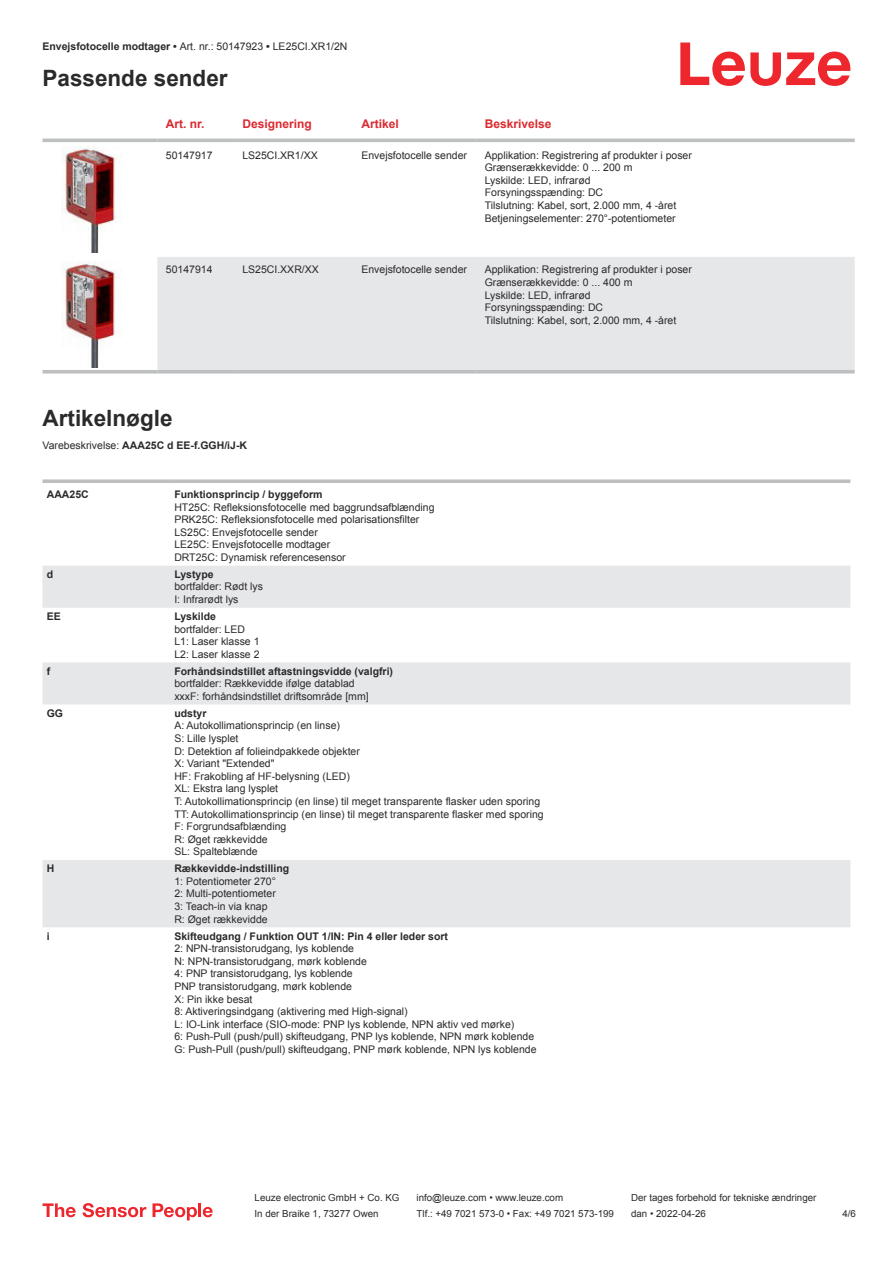
<style>
.page{position:relative;width:893px;height:1263px;background:#fff}
.page>*{position:absolute;margin:0;border:0;box-sizing:border-box;transform-origin:0 0}
.t1{font:700 22.5px "Arial";color:#2b292a}
.t2{font:700 12px "Arial";color:#db2a30}
.t3{font:10.5px/12.6px "Arial";color:#2b292a}
.t4{font:700 10.5px "Arial";color:#2b292a}
.t5{font:9.75px "Arial";color:#2b292a}
.s1{font-weight:700}
.s2{font-weight:400}
</style>
<div class="page">
<svg style="left:680px;top:43px;width:170px;height:43px"></svg>
<div style="left:157px;top:257px;width:698px;height:113px;background:#e6e7e9"></div>
<hr style="left:43px;top:139px;width:114px;height:3px;background:#bdbfc1">
<hr style="left:157px;top:139px;width:77px;height:3px;background:#bdbfc1">
<hr style="left:234px;top:139px;width:119px;height:3px;background:#bdbfc1">
<hr style="left:353px;top:139px;width:123px;height:3px;background:#bdbfc1">
<hr style="left:476px;top:139px;width:379px;height:3px;background:#bdbfc1">
<svg style="left:43px;top:370px;width:114px;height:4px"></svg>
<svg style="left:157px;top:370px;width:77px;height:4px"></svg>
<svg style="left:234px;top:370px;width:119px;height:4px"></svg>
<svg style="left:353px;top:370px;width:123px;height:4px"></svg>
<svg style="left:476px;top:370px;width:379px;height:4px;background:#c4c6c7"></svg>
<img style="left:62px;top:146px;width:55px;height:107px">
<img style="left:62px;top:261px;width:55px;height:106px">
<svg style="left:43px;top:566px;width:807px;height:361px"></svg>
<svg style="left:43px;top:479px;width:127px;height:4px"></svg>
<svg style="left:170px;top:479px;width:680px;height:4px;background:#c4c6c7"></svg>
<svg style="left:43px;top:1203px;width:33px;height:14px"></svg>
<svg style="left:83px;top:1203px;width:63px;height:14px"></svg>
<svg style="left:153px;top:1203px;width:44px;height:17px"></svg>
<hr style="left:198px;top:1203px;width:3px;height:14px;background:#ed272d">
<svg style="left:203px;top:1207px;width:10px;height:10px"></svg>
<p class="t3" style="left:43px;top:41px;width:306px"><span class="s1">Envejsfotocelle modtager •</span> Art. nr.: 50147923 <span class="s1">•</span> LE25CI.XR1/2N</p>
<h1 class="t1" style="left:43px;top:69px;width:187px">Passende sender</h1>
<p class="t2" style="left:166px;top:119px;width:40px">Art. nr.</p>
<p class="t2" style="left:242px;top:119px;width:71px">Designering</p>
<p class="t2" style="left:361px;top:119px;width:39px">Artikel</p>
<p class="t2" style="left:485px;top:119px;width:68px">Beskrivelse</p>
<p class="t3" style="left:166px;top:149px;width:48px">50147917</p>
<p class="t3" style="left:242px;top:149px;width:77px">LS25CI.XR1/XX</p>
<p class="t3" style="left:361px;top:149px;width:107px">Envejsfotocelle sender</p>
<p class="t3" style="left:485px;top:149px;width:209px">Applikation: Registrering af produkter i poser Grænserækkevidde: 0 ... 200 m<br>Lyskilde: LED, infrarød Forsyningsspænding: DC<br>Tilslutning: Kabel, sort, 2.000 mm, 4 -året Betjeningselementer: 270°-potentiometer</p>
<p class="t3" style="left:166px;top:264px;width:48px">50147914</p>
<p class="t3" style="left:242px;top:264px;width:78px">LS25CI.XXR/XX</p>
<p class="t3" style="left:361px;top:264px;width:107px">Envejsfotocelle sender</p>
<p class="t3" style="left:485px;top:264px;width:209px">Applikation: Registrering af produkter i poser Grænserækkevidde: 0 ... 400 m<br>Lyskilde: LED, infrarød Forsyningsspænding: DC<br>Tilslutning: Kabel, sort, 2.000 mm, 4 -året</p>
<h1 class="t1" style="left:43px;top:409px;width:132px">Artikelnøgle</h1>
<p class="t4" style="left:43px;top:441px;width:206px"><span class="s2">Varebeskrivelse:</span> AAA25C d EE-f.GGH/iJ-K</p>
<p class="t4" style="left:47px;top:490px;width:43px">AAA25C</p>
<p class="t4" style="left:174px;top:490px;width:150px">Funktionsprincip / byggeform</p>
<p class="t3" style="left:174px;top:501px;width:262px">HT25C: Refleksionsfotocelle med baggrundsafblænding PRK25C: Refleksionsfotocelle med polarisationsfilter LS25C: Envejsfotocelle sender<br>LE25C: Envejsfotocelle modtager<br>DRT25C: Dynamisk referencesensor</p>
<p class="t4" style="left:47px;top:570px;width:8px">d</p>
<p class="t4" style="left:174px;top:570px;width:41px">Lystype</p>
<p class="t3" style="left:174px;top:581px;width:90px">bortfalder: Rødt lys<br>I: Infrarødt lys</p>
<p class="t4" style="left:47px;top:612px;width:16px">EE</p>
<p class="t4" style="left:174px;top:612px;width:43px">Lyskilde</p>
<p class="t3" style="left:174px;top:623px;width:87px">bortfalder: LED<br>L1: Laser klasse 1<br>L2: Laser klasse 2</p>
<p class="t4" style="left:47px;top:667px;width:5px">f</p>
<p class="t4" style="left:174px;top:667px;width:220px">Forhåndsindstillet aftastningsvidde (valgfri)</p>
<p class="t3" style="left:174px;top:678px;width:196px">bortfalder: Rækkevidde ifølge datablad xxxF: forhåndsindstillet driftsområde [mm]</p>
<p class="t4" style="left:47px;top:709px;width:18px">GG</p>
<p class="t4" style="left:174px;top:709px;width:34px">udstyr</p>
<p class="t3" style="left:174px;top:719px;width:371px">A: Autokollimationsprincip (en linse)<br>S: Lille lysplet<br>D: Detektion af folieindpakkede objekter<br>X: Variant "Extended"<br>HF: Frakobling af HF-belysning (LED)<br>XL: Ekstra lang lysplet<br>T: Autokollimationsprincip (en linse) til meget transparente flasker uden sporing TT: Autokollimationsprincip (en linse) til meget transparente flasker med sporing F: Forgrundsafblænding<br>R: Øget rækkevidde<br>SL: Spalteblænde</p>
<p class="t4" style="left:47px;top:864px;width:9px">H</p>
<p class="t4" style="left:174px;top:864px;width:116px">Rækkevidde-indstilling</p>
<p class="t3" style="left:174px;top:876px;width:103px">1: Potentiometer 270°<br>2: Multi-potentiometer<br>3: Teach-in via knap<br>R: Øget rækkevidde</p>
<p class="t4" style="left:47px;top:932px;width:4px">i</p>
<p class="t4" style="left:174px;top:932px;width:275px">Skifteudgang / Funktion OUT 1/IN: Pin 4 eller leder sort</p>
<p class="t3" style="left:174px;top:943px;width:364px">2: NPN-transistorudgang, lys koblende<br>N: NPN-transistorudgang, mørk koblende<br>4: PNP transistorudgang, lys koblende<br>PNP transistorudgang, mørk koblende<br>X: Pin ikke besat<br>8: Aktiveringsindgang (aktivering med High-signal)<br>L: IO-Link interface (SIO-mode: PNP lys koblende, NPN aktiv ved mørke)<br>6: Push-Pull (push/pull) skifteudgang, PNP lys koblende, NPN mørk koblende G: Push-Pull (push/pull) skifteudgang, PNP mørk koblende, NPN lys koblende</p>
<p class="t5" style="left:255px;top:1194px;width:146px">Leuze electronic GmbH + Co. KG</p>
<p class="t5" style="left:417px;top:1194px;width:148px">info@leuze.com • www.leuze.com</p>
<p class="t5" style="left:631px;top:1194px;width:187px">Der tages forbehold for tekniske ændringer</p>
<p class="t5" style="left:255px;top:1210px;width:126px">In der Braike 1, 73277 Owen</p>
<p class="t5" style="left:417px;top:1210px;width:199px">Tlf.: +49 7021 573-0 • Fax: +49 7021 573-199</p>
<p class="t5" style="left:631px;top:1210px;width:76px">dan • 2022-04-26</p>
<p class="t5" style="left:842px;top:1210px;width:15px">4 /6</p>
</div>
